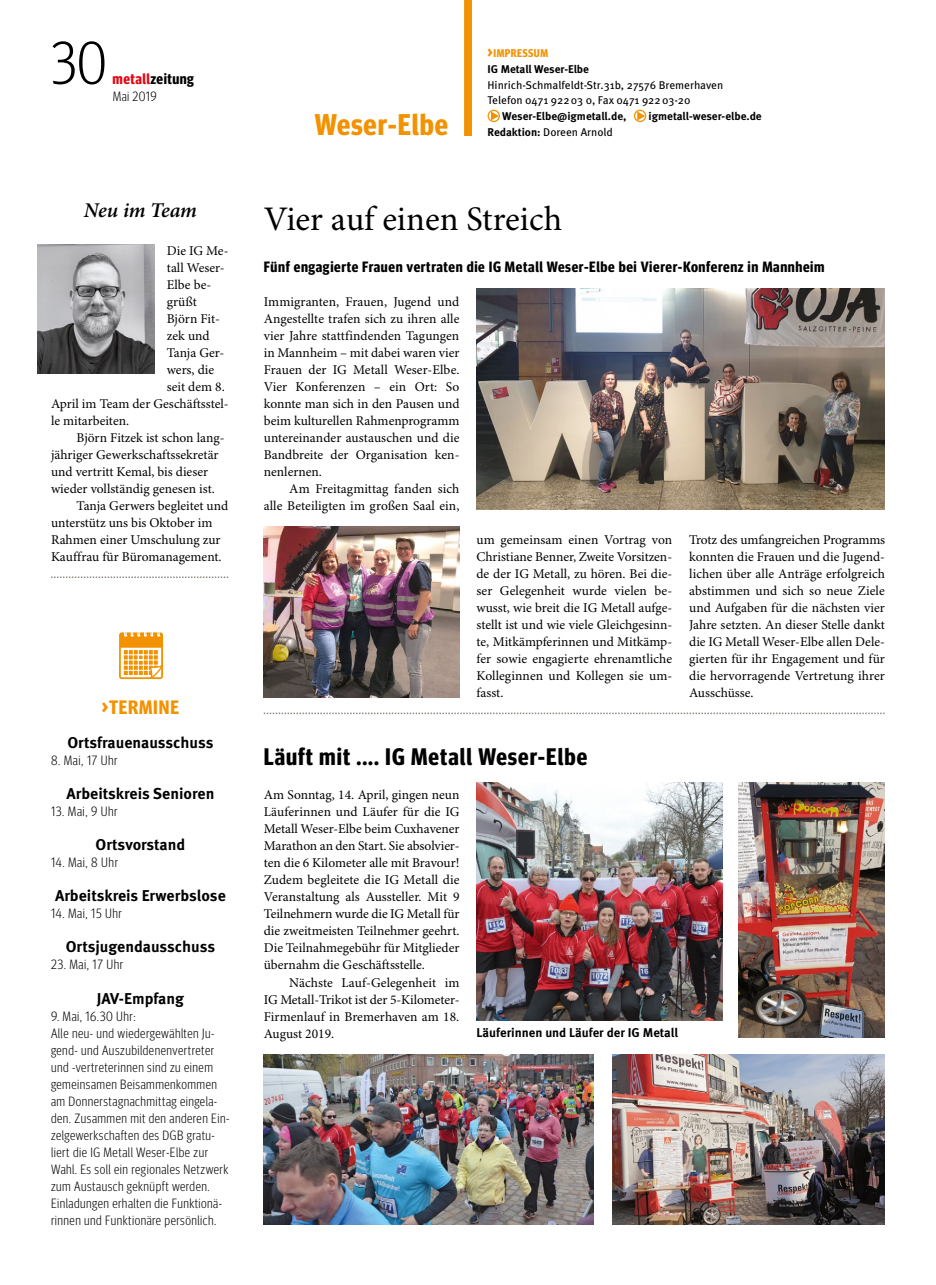
<style>
.page{position:relative;width:936px;height:1285px;background:#fff}
.page>*{position:absolute;margin:0;border:0;box-sizing:border-box;transform-origin:0 0}
.t1{font:300 60px "Meta Headline Cond OT";color:#000}
.t2{font:34.5px "Minion Pro";color:#000}
.t3{font:700 30px "Meta Headline Cond OT";letter-spacing:.03em;color:#f39200}
.t4{font:700 24px "Meta Headline Cond OT";letter-spacing:.04em;color:#000}
.t5{font:italic 600 21px "Minion Pro";letter-spacing:-.01em;color:#000}
.t6{font:700 19.5px "Meta Headline Cond OT";letter-spacing:.04em;color:#f39200}
.t7{font:700 15.75px "Meta OT";color:#000}
.t8{font:700 15px "Meta Headline Cond OT";letter-spacing:.04em;color:#000}
.t9{font:13.5px/17px "Minion Pro";color:#000;text-align:justify}
.t10{font:300 13.5px/17px "Meta Headline Cond OT";letter-spacing:.035em;color:#000}
.t11{font:700 12.75px "Meta OT";color:#000}
.t12{font:11.25px/15.8px "Meta OT";color:#000}
.t13{font:700 11.25px "Meta OT";letter-spacing:-.005em;color:#000}
.t14{font:700 11.25px "Meta Headline Cond OT";letter-spacing:.04em;color:#f39200}
.s1{color:#e30613}
.s2{font-size:15.75px}
.s3{font-weight:700}
</style>
<div class="page">
<svg style="left:51px;top:576px;width:178px;height:2px"></svg>
<svg style="left:264px;top:712px;width:620px;height:2px"></svg>
<img style="left:476px;top:288px;width:408px;height:222px">
<img style="left:476px;top:782px;width:246px;height:238px">
<div style="left:464px;top:0;width:7px;height:136px;background:#f39200"></div>
<img style="left:264px;top:527px;width:195px;height:170px">
<img style="left:738px;top:782px;width:146px;height:255px">
<img style="left:612px;top:1054px;width:272px;height:170px">
<img style="left:264px;top:1054px;width:329px;height:170px">
<svg style="left:119px;top:631px;width:44px;height:49px"></svg>
<img style="left:38px;top:245px;width:116px;height:129px">
<div style="left:487px;top:110px;width:13px;height:12px;border:1px solid #f39200;border-radius:50%"></div>
<svg style="left:491px;top:111px;width:8px;height:9px"></svg>
<div style="left:633px;top:110px;width:13px;height:12px;border:1px solid #f39200;border-radius:50%"></div>
<svg style="left:637px;top:111px;width:8px;height:9px"></svg>
<h1 class="t1" style="left:50px;top:27px;width:58px">30</h1>
<p class="t8" style="left:113px;top:70px;width:83px"><span class="s1">metall</span>zeitung</p>
<p class="t10" style="left:113px;top:87px;width:45px">Mai 2019</p>
<h3 class="t5" style="left:84px;top:198px;width:114px">Neu im Team</h3>
<p class="t9" style="left:167px;top:242px;width:63px">Die IG Me-</p>
<p class="t9" style="left:167px;top:259px;width:59px">tall Weser-</p>
<p class="t9" style="left:167px;top:276px;width:46px">Elbe be-</p>
<p class="t9" style="left:167px;top:293px;width:32px">grüßt</p>
<p class="t9" style="left:167px;top:310px;width:55px">Björn Fit-</p>
<p class="t9" style="left:167px;top:327px;width:44px">zek und</p>
<p class="t9" style="left:167px;top:344px;width:59px">Tanja Ger-</p>
<p class="t9" style="left:167px;top:361px;width:49px">wers, die</p>
<p class="t9" style="left:167px;top:378px;width:59px">seit dem 8.</p>
<p class="t9" style="left:51px;top:395px;width:179px">April im Team der Geschäftsstel-</p>
<p class="t9" style="left:51px;top:412px;width:80px">le mitarbeiten.</p>
<p class="t9" style="left:77px;top:429px;width:149px">Björn Fitzek ist schon lang-</p>
<p class="t9" style="left:51px;top:446px;width:169px">jähriger Gewerkschaftssekretär</p>
<p class="t9" style="left:51px;top:463px;width:159px">und vertritt Kemal, bis dieser</p>
<p class="t9" style="left:51px;top:480px;width:165px">wieder vollständig genesen ist.</p>
<p class="t9" style="left:77px;top:497px;width:153px">Tanja Gerwers begleitet und</p>
<p class="t9" style="left:51px;top:514px;width:163px">unterstütz uns bis Oktober im</p>
<p class="t9" style="left:51px;top:531px;width:171px">Rahmen einer Umschulung zur</p>
<p class="t9" style="left:51px;top:548px;width:172px">Kauffrau für Büromanagement.</p>
<h3 class="t6" style="left:102px;top:695px;width:79px">&gt;TERMINE</h3>
<p class="t7" style="left:67px;top:732px;width:147px">Ortsfrauenausschuss</p>
<p class="t10" style="left:51px;top:751px;width:68px">8. Mai, 17 Uhr</p>
<p class="t7" style="left:66px;top:783px;width:149px">Arbeitskreis Senioren</p>
<p class="t10" style="left:51px;top:802px;width:68px">13. Mai, 9 Uhr</p>
<p class="t7" style="left:95px;top:834px;width:91px">Ortsvorstand</p>
<p class="t10" style="left:51px;top:853px;width:68px">14. Mai, 8 Uhr</p>
<p class="t7" style="left:55px;top:885px;width:172px">Arbeitskreis Erwerbslose</p>
<p class="t10" style="left:51px;top:904px;width:72px">14. Mai, 15 Uhr</p>
<p class="t7" style="left:66px;top:936px;width:151px">Ortsjugendausschuss</p>
<p class="t10" style="left:51px;top:955px;width:74px">23. Mai, 17 Uhr</p>
<p class="t7" style="left:97px;top:987px;width:89px">JAV-Empfang</p>
<p class="t10" style="left:51px;top:1006px;width:180px">9. Mai, 16.30 Uhr:<br>Alle neu- und wiedergewählten Ju&shy;gend- und Auszubildenenvertreter und -vertreterinnen sind zu einem gemeinsamen Beisammenkommen am Donnerstagnachmittag eingela&shy;den. Zusammen mit den anderen Ein&shy;zelgewerkschaften des DGB gratu&shy;liert die IG Metall Weser-Elbe zur Wahl. Es soll ein regionales Netzwerk zum Austausch geknüpft werden.<br>Einladungen erhalten die Funktionä&shy;rinnen und Funktionäre persönlich.</p>
<h3 class="t3" style="left:315px;top:107px;width:135px">Weser-Elbe</h3>
<p class="t14" style="left:487px;top:46px;width:62px"><span class="s2">&gt;</span>IMPRESSUM</p>
<p class="t13" style="left:487px;top:62px;width:103px">IG Metall Weser-Elbe</p>
<p class="t12" style="left:487px;top:77px;width:237px">Hinrich-Schmalfeldt-Str.31b, 27576 Bremerhaven<br>Telefon 0471 922 03 0, Fax 0471 922 03-20</p>
<p class="t13" style="left:502px;top:109px;width:126px">Weser-Elbe@igmetall.de,</p>
<p class="t13" style="left:648px;top:109px;width:115px">igmetall-weser-elbe.de</p>
<p class="t12" style="left:487px;top:124px;width:127px"><span class="s3">Redaktion:</span> Doreen Arnold</p>
<h2 class="t2" style="left:264px;top:199px;width:300px">Vier auf einen Streich</h2>
<p class="t8" style="left:264px;top:257px;width:562px">Fünf engagierte Frauen vertraten die IG Metall Weser-Elbe bei Vierer-Konferenz in Mannheim</p>
<p class="t9" style="left:264px;top:293px;width:197px">Immigranten, Frauen, Jugend und Angestellte trafen sich zu ihren alle vier Jahre stattfindenden Tagungen in Mannheim – mit dabei waren vier Frauen der IG Metall Weser-Elbe.<br>Vier Konferenzen – ein Ort: So konnte man sich in den Pausen und beim kulturellen Rahmenprogramm untereinander austauschen und die Bandbreite der Organisation ken&shy;nenlernen.</p>
<p class="t9" style="left:264px;top:480px;width:197px;text-align:right">Am Freitagmittag fanden sich<br>alle Beteiligten im großen Saal ein,</p>
<p class="t9" style="left:476px;top:531px;width:197px">um gemeinsam einen Vortrag von Christiane Benner, Zweite Vorsitzen&shy;de der IG Metall, zu hören. Bei die&shy;ser Gelegenheit wurde vielen be&shy;wusst, wie breit die IG Metall aufge&shy;stellt ist und wie viele Gleichgesinn&shy;te, Mitkämpferinnen und Mitkämp&shy;fer sowie engagierte ehrenamtliche Kolleginnen und Kollegen sie um&shy;fasst.</p>
<p class="t9" style="left:689px;top:531px;width:197px">Trotz des umfangreichen Programms konnten die Frauen und die Jugend&shy;lichen über alle Anträge erfolgreich abstimmen und sich so neue Ziele und Aufgaben für die nächsten vier Jahre setzten. An dieser Stelle dankt die IG Metall Weser-Elbe allen Dele&shy;gierten für ihr Engagement und für die hervorragende Vertretung ihrer Ausschüsse.</p>
<h3 class="t4" style="left:264px;top:742px;width:325px">Läuft mit .... IG Metall Weser-Elbe</h3>
<p class="t9" style="left:264px;top:786px;width:197px">Am Sonntag, 14. April, gingen neun Läuferinnen und Läufer für die IG Metall Weser-Elbe beim Cuxhavener Marathon an den Start. Sie absolvier&shy;ten die 6 Kilometer alle mit Bravour!<br>Zudem begleitete die IG Metall die Veranstaltung als Aussteller. Mit 9<br>Teilnehmern wurde die IG Metall für die zweitmeisten Teilnehmer geehrt.<br>Die Teilnahmegebühr für Mitglieder übernahm die Geschäftsstelle.</p>
<p class="t9" style="left:264px;top:974px;width:197px;text-indent:26px">Nächste Lauf-Gelegenheit im IG Metall-Trikot ist der 5-Kilometer-Firmenlauf in Bremerhaven am 18.<br>August 2019.</p>
<p class="t11" style="left:476px;top:1024px;width:203px">Läuferinnen und Läufer der IG Metall</p>
</div>
